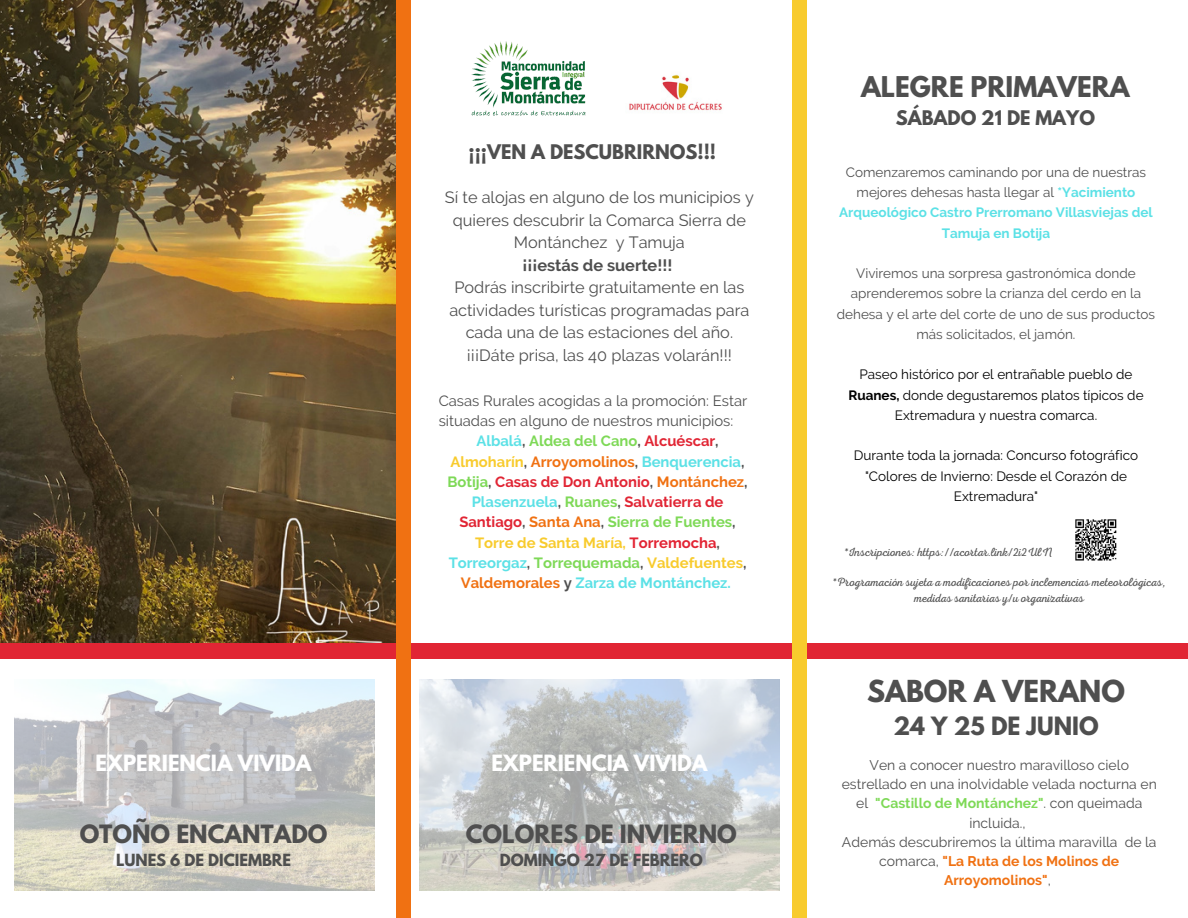
<style>
.page{position:relative;width:1188px;height:918px;background:#fff}
.page>*{position:absolute;margin:0;border:0;box-sizing:border-box;transform-origin:0 0}
.t1{font:700 26.85px "League Spartan";color:#4f4f4f}
.t2{font:700 25.35px "League Spartan";color:#4f4f4f}
.t3{font:700 22.35px "League Spartan";color:#4f4f4f}
.t4{font:700 19.8px "League Spartan";color:#fff}
.t5{font:700 17.85px "League Spartan";color:#4f4f4f}
.t6{font:16.35px/22.5px "Raleway";color:#4f4f4f;text-align:center}
.t7{font:700 16.35px "Raleway";color:#4f4f4f}
.t8{font:700 14.85px/20.2px "Raleway";color:#5ce1e6;text-align:center}
.t9{font:14.85px/20.2px "Raleway";color:#4f4f4f}
.t10{font:700 14.85px "League Spartan";color:#4f4f4f}
.t11{font:13.95px/19.2px "Raleway";color:#4f4f4f;text-align:center}
.t12{font:13.5px/20.2px "Raleway";color:#000;text-align:center}
.t13{font:13.5px/20.2px "Raleway";color:#4f4f4f;text-align:center}
.t14{font:700 13.5px/20.2px "Raleway";color:#5ce1e6;text-align:center}
.t15{font:12px "RTL Adam Script Light";color:#4f4f4f}
.s1{color:#4f4f4f}
.s2{color:#7ed957}
.s3{color:#e12534}
.s4{color:#f8cb2d}
.s5{color:#f07112}
.s6{color:#e22333}
.s7{font-weight:400;color:#4f4f4f}
.s8{font-weight:700}
.s9{font-weight:700;color:#7ed957}
.s10{font-weight:700;color:#f07112}
</style>
<div class="page">
<img style="left:0;top:0;width:396px;height:644px">
<div style="left:0;top:644px;width:1188px;height:14px;background:#e12534"></div>
<img style="left:629px;top:74px;width:93px;height:37px">
<img style="left:471px;top:41px;width:115px;height:75px">
<div style="left:396px;top:0;width:15px;height:918px;background:#f07112"></div>
<div style="left:792px;top:0;width:15px;height:918px;background:#f8cb2d"></div>
<img style="left:1076px;top:520px;width:40px;height:40px">
<img style="left:14px;top:679px;width:360px;height:212px">
<img style="left:419px;top:679px;width:360px;height:212px">
<p class="t4" style="left:96px;top:754px;width:217px">EXPERIENCIA VIVIDA</p>
<p class="t3" style="left:80px;top:823px;width:249px">OTOÑO ENCANTADO</p>
<p class="t10" style="left:116px;top:852px;width:177px">LUNES 6 DE DICIEMBRE</p>
<p class="t5" style="left:469px;top:143px;width:249px">¡¡¡VEN A DESCUBRIRNOS!!!</p>
<p class="t6" style="left:445px;top:186px;width:310px">Sí te alojas en alguno de los municipios y quieres descubrir la Comarca Sierra de<br>Montánchez y Tamuja</p>
<p class="t7" style="left:522px;top:255px;width:151px">¡¡¡estás de suerte!!!</p>
<p class="t6" style="left:449px;top:276px;width:302px">Podrás inscribirte gratuitamente en las actividades turísticas programadas para cada una de las estaciones del año.</p>
<p class="t6" style="left:467px;top:344px;width:267px">¡¡¡Dáte prisa, las 40 plazas volarán!!!</p>
<p class="t9" style="left:439px;top:390px;width:310px">Casas Rurales acogidas a la promoción: Estar situadas en alguno de nuestros municipios:</p>
<p class="t8" style="left:447px;top:431px;width:302px">Albalá<span class="s1">,</span> <span class="s2">Aldea del Cano</span><span class="s1">,</span> <span class="s3">Alcuéscar</span><span class="s1">, </span><span class="s4">Almoharín</span><span class="s1">,</span> <span class="s5">Arroyomolinos</span><span class="s1">,</span> Benquerencia<span class="s1">, </span><span class="s2">Botija</span><span class="s1">,</span> <span class="s3">Casas de Don Antonio</span><span class="s1">,</span> <span class="s5">Montánchez</span><span class="s1">, </span>Plasenzuela<span class="s1">,</span> <span class="s2">Ruanes</span><span class="s1">,</span> <span class="s3">Salvatierra de Santiago</span><span class="s1">,</span> <span class="s5">Santa Ana</span><span class="s1">,</span> <span class="s2">Sierra de Fuentes</span><span class="s1">, </span><span class="s4">Torre de Santa María,</span> <span class="s6">Torremocha</span><span class="s1">, </span>Torreorgaz<span class="s1">,</span> <span class="s2">Torrequemada</span><span class="s1">,</span> <span class="s4">Valdefuentes</span><span class="s1">, </span><span class="s5">Valdemorales</span> <span class="s1">y</span> Zarza de Montánchez.</p>
<p class="t4" style="left:491px;top:742px;width:217px">EXPERIENCIA VIVIDA</p>
<p class="t4" style="left:491px;top:754px;width:217px">EXPERIENCIA VIVIDA</p>
<p class="t3" style="left:466px;top:823px;width:272px">COLORES DE INVIERNO</p>
<p class="t10" style="left:500px;top:852px;width:204px">DOMINGO 27 DE FEBRERO</p>
<p class="t2" style="left:861px;top:74px;width:270px">ALEGRE PRIMAVERA</p>
<p class="t5" style="left:896px;top:109px;width:201px">SÁBADO 21 DE MAYO</p>
<p class="t14" style="left:839px;top:162px;width:315px"><span class="s7">Comenzaremos caminando por una de nuestras mejores dehesas hasta llegar al</span> *Yacimiento Arqueológico Castro Prerromano Villasviejas del Tamuja en Botija</p>
<p class="t13" style="left:837px;top:263px;width:320px">Viviremos una sorpresa gastronómica donde aprenderemos sobre la crianza del cerdo en la dehesa y el arte del corte de uno de sus productos más solicitados, el jamón.</p>
<p class="t12" style="left:848px;top:365px;width:297px">Paseo histórico por el entrañable pueblo de<br><span class="s8">Ruanes,</span> donde degustaremos platos típicos de<br>Extremadura y nuestra comarca.</p>
<p class="t12" style="left:854px;top:446px;width:286px">Durante toda la jornada: Concurso fotográfico "Colores de Invierno: Desde el Corazón de<br>Extremadura"</p>
<p class="t15" style="left:845px;top:545px;width:209px">*Inscripciones: https://acortar.link/2i2UlN</p>
<p class="t15" style="left:833px;top:575px;width:335px">*Programación sujeta a modificaciones por inclemencias meteorológicas,</p>
<p class="t15" style="left:914px;top:591px;width:171px">medidas sanitarias y/u organizativas</p>
<p class="t1" style="left:867px;top:678px;width:260px">SABOR A VERANO</p>
<p class="t3" style="left:893px;top:715px;width:207px">24 Y 25 DE JUNIO</p>
<p class="t11" style="left:842px;top:756px;width:317px">Ven a conocer nuestro maravilloso cielo estrellado en una inolvidable velada nocturna en el <span class="s9">"Castillo de Montánchez"</span>. con queimada incluida.,</p>
<p class="t11" style="left:842px;top:832px;width:316px">Además descubriremos la última maravilla de la comarca, <span class="s10">"La Ruta de los Molinos de<br>Arroyomolinos"</span>,</p>
</div>
